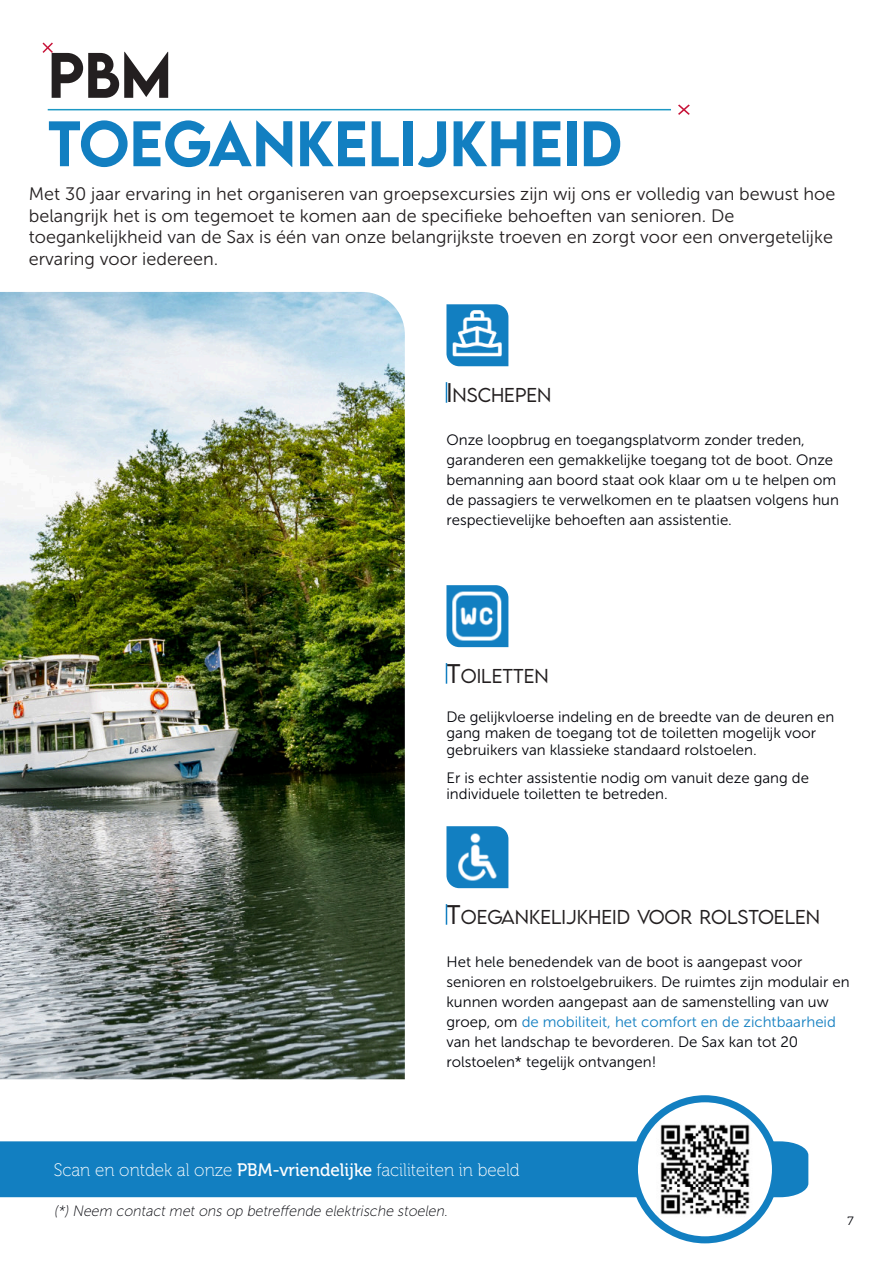
<style>
.page{position:relative;width:893px;height:1263px;background:#fff}
.page>*{position:absolute;margin:0;border:0;box-sizing:border-box;transform-origin:0 0}
.t1{font:500 57px "LEMONMILK";color:#127fc1}
.t2{font:500 57px "LEMONMILK";color:#231f20}
.t3{font:18px/21.6px "Museo Sans 300";color:#231f20}
.t4{font:18px "Museo 100";color:#fff;scale:.95 1}
.t5{font:300 17.85px "LEMONMILK";color:#231f20}
.t6{font:15px/20px "Museo Sans 300";color:#000208}
.t7{font:italic 15px "Museo Sans 100";color:#000208;scale:.95 1}
.t8{font:12px "Museo 300";color:#000208}
.s1{font-size:24px}
.s2{color:#127fc1}
.s3{font-family:"Museo 500"}
</style>
<div class="page">
<hr style="left:48px;top:109px;width:623px;height:1px;background:#1c98c4">
<svg style="left:678px;top:104px;width:12px;height:11px"></svg>
<svg style="left:43px;top:43px;width:10px;height:10px"></svg>
<img style="left:0;top:292px;width:405px;height:787px">
<svg style="left:446px;top:304px;width:62px;height:62px;background:#2488c5"></svg>
<svg style="left:446px;top:383px;width:1px;height:19px"></svg>
<img style="left:452px;top:311px;width:50px;height:46px">
<svg style="left:446px;top:585px;width:62px;height:62px"></svg>
<img style="left:453px;top:592px;width:49px;height:48px">
<svg style="left:446px;top:664px;width:1px;height:19px"></svg>
<svg style="left:446px;top:826px;width:62px;height:62px;background:#1e85c4"></svg>
<img style="left:458px;top:833px;width:38px;height:48px">
<svg style="left:446px;top:905px;width:1px;height:19px"></svg>
<div style="left:1px;top:1141px;width:807px;height:56px;background:#127fc1"></div>
<svg style="left:634px;top:1099px;width:141px;height:141px"></svg>
<img style="left:656px;top:1120px;width:98px;height:98px">
<div style="left:631px;top:1095px;width:148px;height:148px;border:7px solid #127fc1;border-radius:50%"></div>
<svg style="left:0;top:1141px;width:1px;height:56px"></svg>
<h1 class="t2" style="left:48px;top:36px;width:126px">PBM</h1>
<h1 class="t1" style="left:48px;top:105px;width:576px">TOEGANKELiJKHEiD</h1>
<p class="t3" style="left:29px;top:185px;width:808px">Met 30 jaar ervaring in het organiseren van groepsexcursies zijn wij ons er volledig van bewust hoe belangrijk het is om tegemoet te komen aan de specifieke behoeften van senioren. De toegankelijkheid van de Sax is één van onze belangrijkste troeven en zorgt voor een onvergetelijke ervaring voor iedereen.</p>
<p class="t5" style="left:446px;top:383px;width:106px"><span class="s1">I</span>NSCHEPEN</p>
<p class="t6" style="left:446px;top:431px;width:394px">Onze loopbrug en toegangsplatvorm zonder treden, garanderen een gemakkelijke toegang tot de boot. Onze bemanning aan boord staat ook klaar om u te helpen om de passagiers te verwelkomen en te plaatsen volgens hun respectievelijke behoeften aan assistentie.</p>
<p class="t5" style="left:446px;top:664px;width:104px"><span class="s1">T</span>OILETTEN</p>
<p class="t6" style="left:446px;top:710px;width:389px;line-height:16.2px">De gelijkvloerse indeling en de breedte van de deuren en gang maken de toegang tot de toiletten mogelijk voor gebruikers van klassieke standaard rolstoelen.</p>
<p class="t6" style="left:446px;top:771px;width:364px;line-height:16.2px">Er is echter assistentie nodig om vanuit deze gang de individuele toiletten te betreden.</p>
<p class="t5" style="left:446px;top:905px;width:375px"><span class="s1">T</span>OEGANKELIJKHEID VOOR ROLSTOELEN</p>
<p class="t6" style="left:446px;top:953px;width:405px">Het hele benedendek van de boot is aangepast voor senioren en rolstoelgebruikers. De ruimtes zijn modulair en kunnen worden aangepast aan de samenstelling van uw groep, om <span class="s2">de mobiliteit, het comfort en de zichtbaarheid </span>van het landschap te bevorderen. De Sax kan tot 20 rolstoelen* tegelijk ontvangen!</p>
<p class="t4" style="left:54px;top:1162px;width:492px">Scan en ontdek al onze <span class="s3">PBM-vriendelijke</span> faciliteiten in beeld</p>
<p class="t7" style="left:54px;top:1205px;width:419px">(*) Neem contact met ons op betreffende elektrische stoelen.</p>
<p class="t8" style="left:847px;top:1216px;width:8px">7</p>
</div>
